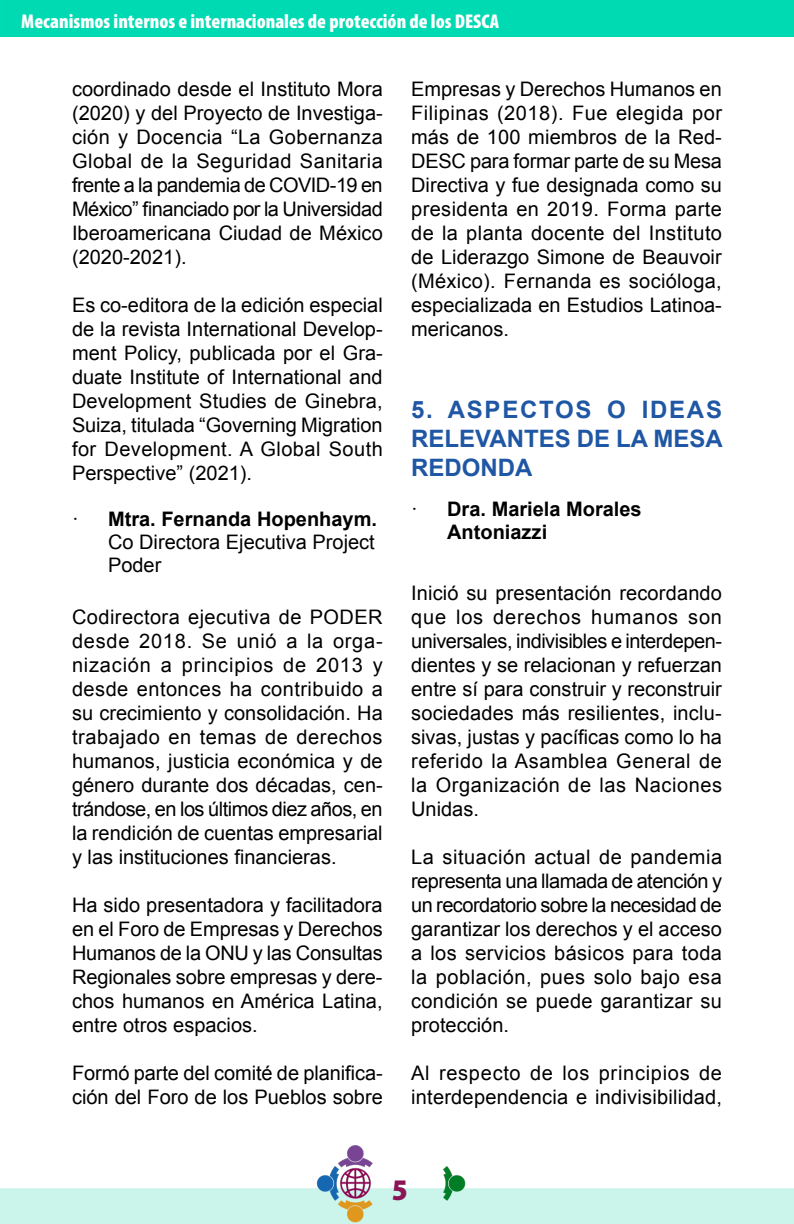
<style>
.page{position:relative;width:794px;height:1224px;background:#fff}
.page>*{position:absolute;margin:0;border:0;box-sizing:border-box;transform-origin:0 0}
.t1{font:30px "Myriad Variable Concept";color:#8b1454}
.t2{font:700 24px/28.8px "Arial";color:#1f57a4;text-align:justify}
.t3{font:20px/24px "Arial";color:#000;text-align:justify}
.t4{font:20px "Myriad Variable Concept";letter-spacing:.1em;color:#fff}
.t5{font:700 20px/23px "Arial";color:#000}
.s1{font-weight:700}
.s2{font-weight:400}
</style>
<div class="page">
<img style="left:0;top:0;width:794px;height:1224px">
<p class="t4" style="left:21px;top:10px;width:478px">Mecanismos internos e internacionales de protección de los DESCA</p>
<p class="t3" style="left:72px;top:77px;width:312px">coordinado desde el Instituto Mora (2020) y del Proyecto de Investiga&shy;ción y Docencia “La Gobernanza Global de la Seguridad Sanitaria frente a la pandemia de COVID-19 en México” financiado por la Universidad Iberoamericana Ciudad de México (2020-2021).</p>
<p class="t3" style="left:72px;top:293px;width:312px">Es co-editora de la edición especial de la revista International Develop&shy;ment Policy, publicada por el Gra&shy;duate Institute of International and Development Studies de Ginebra, Suiza, titulada “Governing Migration for Development. A Global South Perspective” (2021).</p>
<p class="t3" style="left:108px;top:507px;width:270px;line-height:23px;text-indent:-36px">· <span class="s1">Mtra. Fernanda Hopenhaym.<br></span>Co Directora Ejecutiva Project Poder</p>
<p class="t3" style="left:72px;top:605px;width:312px">Codirectora ejecutiva de PODER desde 2018. Se unió a la orga&shy;nización a principios de 2013 y desde entonces ha contribuido a su crecimiento y consolidación. Ha trabajado en temas de derechos humanos, justicia económica y de género durante dos décadas, cen&shy;trándose, en los últimos diez años, en la rendición de cuentas empresarial y las instituciones financieras.</p>
<p class="t3" style="left:72px;top:893px;width:312px">Ha sido presentadora y facilitadora en el Foro de Empresas y Derechos Humanos de la ONU y las Consultas Regionales sobre empresas y dere&shy;chos humanos en América Latina, entre otros espacios.</p>
<p class="t3" style="left:72px;top:1061px;width:312px">Formó parte del comité de planifica&shy;ción del Foro de los Pueblos sobre</p>
<p class="t3" style="left:411px;top:77px;width:312px">Empresas y Derechos Humanos en Filipinas (2018). Fue elegida por más de 100 miembros de la Red-DESC para formar parte de su Mesa Directiva y fue designada como su presidenta en 2019. Forma parte de la planta docente del Instituto de Liderazgo Simone de Beauvoir (México). Fernanda es socióloga, especializada en Estudios Latinoa&shy;mericanos.</p>
<p class="t2" style="left:411px;top:396px;width:313px">5. ASPECTOS O IDEAS RELEVANTES DE LA MESA REDONDA</p>
<p class="t5" style="left:447px;top:498px;width:196px;text-indent:-36px"><span class="s2">·</span> Dra. Mariela Morales<br>Antoniazzi</p>
<p class="t3" style="left:411px;top:581px;width:312px">Inició su presentación recordando que los derechos humanos son universales, indivisibles e interdepen&shy;dientes y se relacionan y refuerzan entre sí para construir y reconstruir sociedades más resilientes, inclu&shy;sivas, justas y pacíficas como lo ha referido la Asamblea General de la Organización de las Naciones Unidas.</p>
<p class="t3" style="left:411px;top:845px;width:312px">La situación actual de pandemia representa una llamada de atención y un recordatorio sobre la necesidad de garantizar los derechos y el acceso a los servicios básicos para toda la población, pues solo bajo esa condición se puede garantizar su protección.</p>
<p class="t3" style="left:411px;top:1061px;width:312px">Al respecto de los principios de interdependencia e indivisibilidad,</p>
<h1 class="t1" style="left:392px;top:1172px;width:12px">5</h1>
</div>
